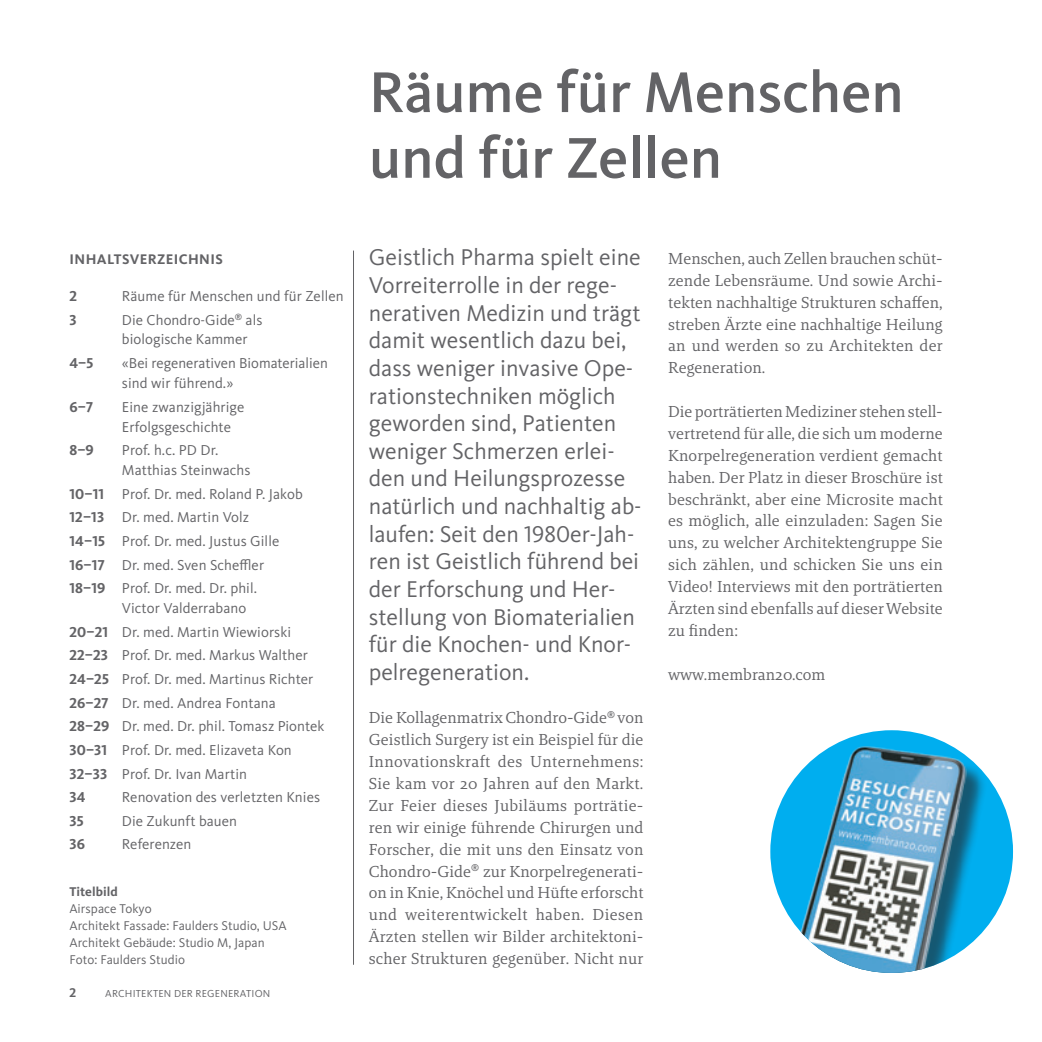
<style>
.page{position:relative;width:1042px;height:1042px;background:#fff}
.page>*{position:absolute;margin:0;border:0;box-sizing:border-box;transform-origin:0 0}
.t1{font:500 59.5px/65.6px "Kievit Pro";color:#636366}
.t2{font:23.62px/27.7px "Kievit Pro";color:#636366}
.t3{font:16.1px/21.9px "Brando";letter-spacing:.005em;color:#636366;text-align:justify}
.t4{font:14.88px/23.6px "Kievit Pro";letter-spacing:.005em;color:#636366}
.t5{font:700 14.88px "Kievit Pro";color:#636366}
.t6{font:700 14.35px "Kievit Pro";letter-spacing:.025em;color:#636366}
.t7{font:13.12px/17.2px "Kievit Pro";letter-spacing:.005em;color:#636366}
.t8{font:700 13.12px "Kievit Pro";letter-spacing:.005em;color:#636366}
.t9{font:10.5px "Kievit Pro";letter-spacing:.02em;color:#636366}
.s1{font-weight:700}
</style>
<div class="page">
<hr style="left:353px;top:251px;width:1px;height:714px;background:#636366">
<img style="left:770px;top:730px;width:243px;height:243px;border-radius:121px">
<h1 class="t1" style="left:369px;top:59px;width:536px">Räume für Menschen und für Zellen</h1>
<p class="t6" style="left:70px;top:250px;width:155px">INHALTSVERZEICHNIS</p>
<p class="t5" style="left:69px;top:287px;width:9px">2</p>
<p class="t4" style="left:122px;top:284px;width:223px">Räume für Menschen und für Zellen</p>
<p class="t5" style="left:69px;top:311px;width:9px">3</p>
<p class="t4" style="left:122px;top:309px;width:142px;line-height:19.9px">Die Chondro-Gide<sup>®</sup> als biologische Kammer</p>
<p class="t5" style="left:69px;top:354px;width:26px">4–5</p>
<p class="t4" style="left:122px;top:353px;width:207px;line-height:19.9px">«Bei regenerativen Biomaterialien sind wir führend.»</p>
<p class="t5" style="left:69px;top:398px;width:25px">6–7</p>
<p class="t4" style="left:122px;top:396px;width:124px;line-height:19.9px">Eine zwanzigjährige<br>Erfolgsgeschichte</p>
<p class="t5" style="left:69px;top:441px;width:26px">8–9</p>
<p class="t4" style="left:122px;top:440px;width:130px;line-height:19.9px">Prof. h.c. PD Dr.<br>Matthias Steinwachs</p>
<p class="t4" style="left:69px;top:482px;width:235px"><span class="s1">10–11</span> Prof. Dr. med. Roland P. Jakob<br><span class="s1">12–13</span> Dr. med. Martin Volz<br><span class="s1">14–15</span> Prof. Dr. med. Justus Gille<br><span class="s1">16–17</span> Dr. med. Sven Scheffler<br><span class="s1">18–19</span> Prof. Dr. med. Dr. phil.</p>
<p class="t4" style="left:69px;top:596px;width:256px;text-indent:52px">Victor Valderrabano<br><span class="s1">20–21</span> Dr. med. Martin Wiewiorski<br><span class="s1">22–23</span> Prof. Dr. med. Markus Walther<br><span class="s1">24–25</span> Prof. Dr. med. Martinus Richter<br><span class="s1">26–27</span> Dr. med. Andrea Fontana<br><span class="s1">28–29</span> Dr. med. Dr. phil. Tomasz Piontek<br><span class="s1">30–31</span> Prof. Dr. med. Elizaveta Kon<br><span class="s1">32–33</span> Prof. Dr. Ivan Martin<br><span class="s1">34</span></p>
<p class="t4" style="left:122px;top:785px;width:200px">Renovation des verletzten Knies</p>
<p class="t5" style="left:69px;top:812px;width:16px">35</p>
<p class="t4" style="left:122px;top:809px;width:117px">Die Zukunft bauen</p>
<p class="t5" style="left:69px;top:835px;width:17px">36</p>
<p class="t4" style="left:122px;top:832px;width:71px">Referenzen</p>
<p class="t8" style="left:69px;top:883px;width:50px">Titelbild</p>
<p class="t7" style="left:69px;top:900px;width:219px">Airspace Tokyo<br>Architekt Fassade: Faulders Studio, USA<br>Architekt Gebäude: Studio M, Japan<br>Foto: Faulders Studio</p>
<p class="t8" style="left:69px;top:984px;width:8px">2</p>
<p class="t9" style="left:105px;top:987px;width:167px">ARCHITEKTEN DER REGENERATION</p>
<p class="t2" style="left:369px;top:243px;width:274px">Geistlich Pharma spielt eine<br>Vorreiterrolle in der rege&shy;nerativen Medizin und trägt damit wesentlich dazu bei, dass weniger invasive Ope&shy;rationstechniken möglich geworden sind, Patienten weniger Schmerzen erlei&shy;den und Heilungsprozesse natürlich und nachhaltig ab&shy;laufen: Seit den 1980er-Jah&shy;ren ist Geistlich führend bei der Erforschung und Her&shy;stellung von Biomaterialien für die Knochen- und Knor&shy;pelregeneration.</p>
<p class="t3" style="left:369px;top:707px;width:276px">Die Kollagenmatrix Chondro-Gide<sup>®</sup> von Geistlich Surgery ist ein Beispiel für die Innovationskraft des Unternehmens:<br>Sie kam vor 20 Jahren auf den Markt.<br>Zur Feier dieses Jubiläums porträtie&shy;ren wir einige führende Chirurgen und Forscher, die mit uns den Einsatz von Chondro-Gide<sup>®</sup> zur Knorpelregenerati&shy;on in Knie, Knöchel und Hüfte erforscht und weiterentwickelt haben. Diesen Ärzten stellen wir Bilder architektoni&shy;scher Strukturen gegenüber. Nicht nur</p>
<p class="t3" style="left:668px;top:247px;width:276px">Menschen, auch Zellen brauchen schüt&shy;zende Lebensräume. Und sowie Archi&shy;tekten nachhaltige Strukturen schaffen, streben Ärzte eine nachhaltige Heilung an und werden so zu Architekten der Regeneration.</p>
<p class="t3" style="left:668px;top:400px;width:276px">Die porträtierten Mediziner stehen stell&shy;vertretend für alle, die sich um moderne Knorpelregeneration verdient gemacht haben. Der Platz in dieser Broschüre ist beschränkt, aber eine Microsite macht es möglich, alle einzuladen: Sagen Sie uns, zu welcher Architektengruppe Sie sich zählen, und schicken Sie uns ein Video! Interviews mit den porträtierten Ärzten sind ebenfalls auf dieser Website zu finden:</p>
<p class="t3" style="left:668px;top:663px;width:159px">www.membran20.com</p>
</div>
